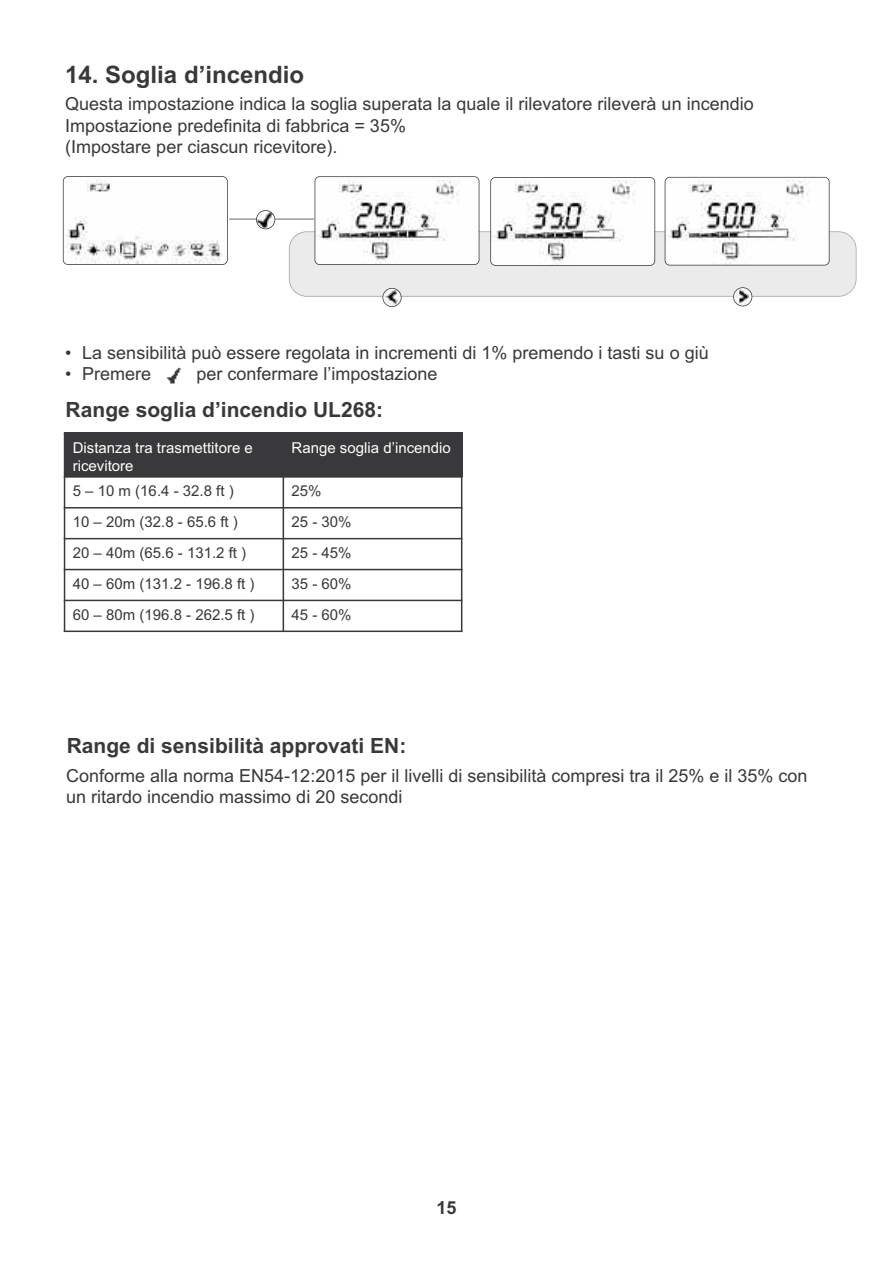
<style>
.page{position:relative;width:893px;height:1263px;background:#fff}
.page>*{position:absolute;margin:0;border:0;box-sizing:border-box;transform-origin:0 0}
.t1{font:700 24px "Arial";color:#39383a}
.t2{font:700 21px "Arial";color:#39383a}
.t3{font:18px/21.6px "Arial";color:#39383a}
.t4{font:700 18px "Arial";color:#39383a}
.t5{font:15px "Arial";color:#39383a}
.t6{font:15px/18px "Arial";color:#fff}
</style>
<div class="page">
<div style="left:290px;top:232px;width:566px;height:64px;background:#ebebeb;border-radius:17px"></div>
<div style="left:289px;top:231px;width:567px;height:66px;border:2px solid #9c9c9c;border-radius:18px"></div>
<img style="left:64px;top:177px;width:163px;height:87px;border-radius:4px">
<div style="left:63px;top:176px;width:165px;height:89px;border:2px solid #39383a;border-radius:5px"></div>
<img style="left:315px;top:177px;width:164px;height:87px;border-radius:4px">
<div style="left:315px;top:176px;width:164px;height:89px;border:2px solid #39383a;border-radius:5px"></div>
<img style="left:491px;top:178px;width:163px;height:87px;border-radius:4px">
<div style="left:490px;top:177px;width:165px;height:89px;border:2px solid #39383a;border-radius:5px"></div>
<img style="left:665px;top:178px;width:164px;height:87px;border-radius:4px">
<div style="left:665px;top:177px;width:164px;height:89px;border:2px solid #39383a;border-radius:5px"></div>
<hr style="left:229px;top:218px;width:85px;height:2px;background:#9c9c9c">
<img style="left:165px;top:366px;width:19px;height:19px;border-radius:50%">
<div style="left:64px;top:433px;width:219px;height:44px;background:#39383a"></div>
<div style="left:283px;top:433px;width:179px;height:44px;background:#39383a"></div>
<hr style="left:64px;top:433px;width:1px;height:199px;background:#39383a">
<hr style="left:283px;top:433px;width:1px;height:199px;background:#39383a">
<hr style="left:461px;top:433px;width:1px;height:199px;background:#39383a">
<hr style="left:64px;top:476px;width:398px;height:2px;background:#39383a">
<hr style="left:64px;top:507px;width:398px;height:1px;background:#39383a">
<hr style="left:64px;top:538px;width:398px;height:1px;background:#39383a">
<hr style="left:64px;top:569px;width:398px;height:1px;background:#39383a">
<hr style="left:64px;top:600px;width:398px;height:1px;background:#39383a">
<hr style="left:64px;top:630px;width:398px;height:2px;background:#39383a">
<img style="left:257px;top:211px;width:17px;height:17px;border-radius:50%">
<div style="left:256px;top:210px;width:19px;height:19px;border:2px solid #39383a;border-radius:50%"></div>
<img style="left:383px;top:289px;width:18px;height:17px;border-radius:50%">
<div style="left:382px;top:288px;width:20px;height:19px;border:2px solid #39383a;border-radius:50%"></div>
<img style="left:734px;top:288px;width:18px;height:18px;border-radius:50%">
<div style="left:733px;top:287px;width:19px;height:19px;border:2px solid #39383a;border-radius:50%"></div>
<h1 class="t1" style="left:65px;top:60px;width:240px">14. Soglia d’incendio</h1>
<p class="t3" style="left:65px;top:93px;width:690px">Questa impostazione indica la soglia superata la quale il rilevatore rileverà un incendio<br>Impostazione predefinita di fabbrica = 35%<br>(Impostare per ciascun ricevitore).</p>
<p class="t3" style="left:65px;top:342px;width:645px">• La sensibilità può essere regolata in incrementi di 1% premendo i tasti su o giù</p>
<p class="t3" style="left:65px;top:363px;width:88px">• Premere</p>
<p class="t3" style="left:196px;top:363px;width:243px">per confermare l’impostazione</p>
<p class="t2" style="left:66px;top:398px;width:319px">Range soglia d’incendio UL268:</p>
<p class="t6" style="left:73px;top:438px;width:182px">Distanza tra trasmettitore e ricevitore</p>
<p class="t6" style="left:292px;top:438px;width:161px">Range soglia d’incendio</p>
<p class="t5" style="left:73px;top:482px;width:162px">5 – 10 m (16.4 - 32.8 ft )</p>
<p class="t5" style="left:292px;top:482px;width:32px">25%</p>
<p class="t5" style="left:73px;top:513px;width:167px">10 – 20m (32.8 - 65.6 ft )</p>
<p class="t5" style="left:292px;top:513px;width:62px">25 - 30%</p>
<p class="t5" style="left:73px;top:544px;width:175px">20 – 40m (65.6 - 131.2 ft )</p>
<p class="t5" style="left:292px;top:544px;width:62px">25 - 45%</p>
<p class="t5" style="left:73px;top:575px;width:183px">40 – 60m (131.2 - 196.8 ft )</p>
<p class="t5" style="left:292px;top:575px;width:62px">35 - 60%</p>
<p class="t5" style="left:73px;top:606px;width:183px">60 – 80m (196.8 - 262.5 ft )</p>
<p class="t5" style="left:292px;top:606px;width:62px">45 - 60%</p>
<p class="t2" style="left:67px;top:733px;width:341px">Range di sensibilità approvati EN:</p>
<p class="t3" style="left:66px;top:764px;width:743px">Conforme alla norma EN54-12:2015 per il livelli di sensibilità compresi tra il 25% e il 35% con un ritardo incendio massimo di 20 secondi</p>
<p class="t4" style="left:436px;top:1197px;width:22px">15</p>
</div>
